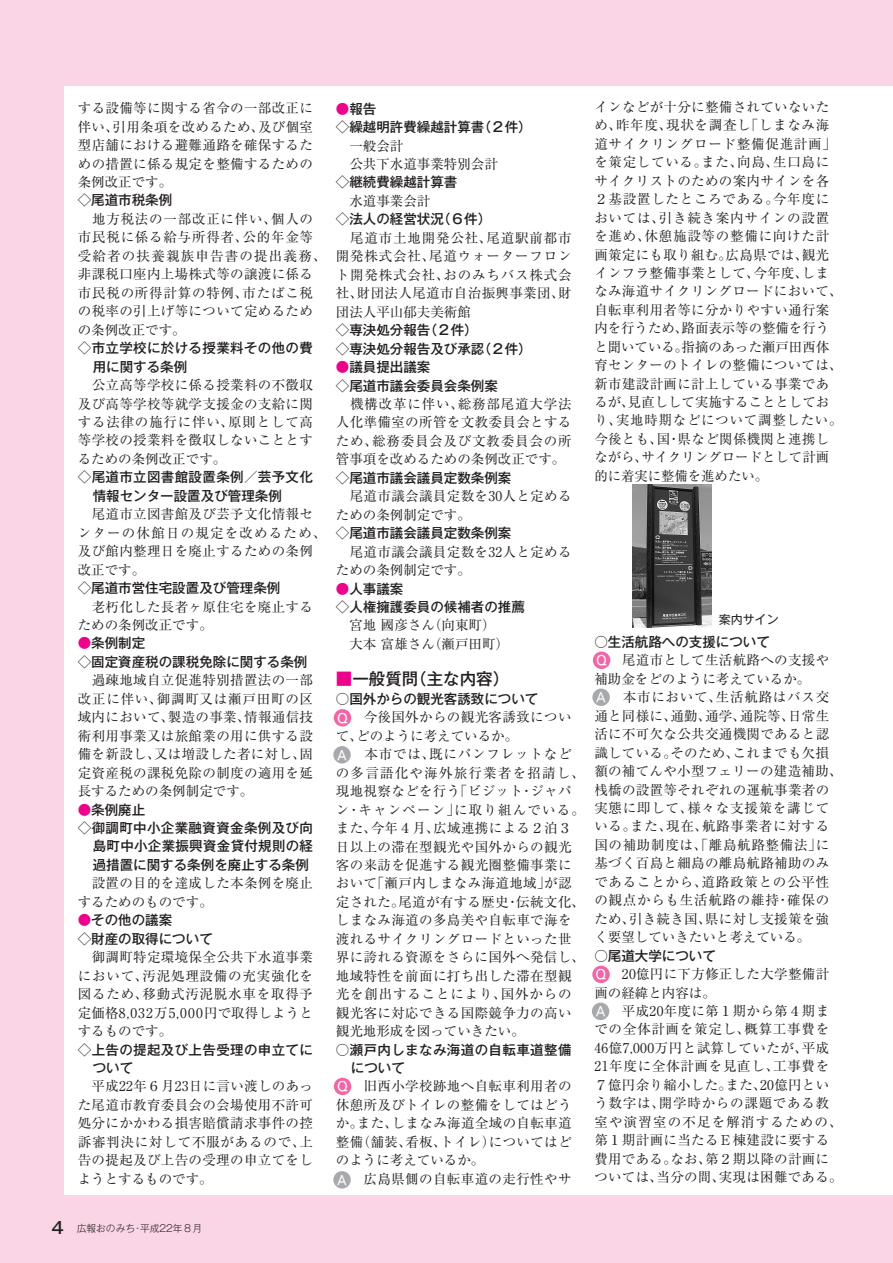
<style>
.page{position:relative;width:893px;height:1263px;background:#fad5e5}
.page>*{position:absolute;margin:0;border:0;box-sizing:border-box;transform-origin:0 0}
.t1{font:500 16.5px "Gothic MB101 Pro";color:#231f20}
.t2{font:13.5px/18.5px "Ryumin Pro";letter-spacing:.025em;color:#231f20}
.t3{font:13.5px/18.5px "Ryumin Pro";letter-spacing:.06em;color:#231f20}
.t4{font:500 13.5px "Gothic MB101 Pro";letter-spacing:.02em;color:#231f20}
.t5{font:13.5px/18.5px "Ryumin Pro";color:#231f20}
.t6{font:500 13.5px "Gothic MB101 Pro";color:#231f20}
.t7{font:13.5px "Ryumin Pro";letter-spacing:.09em;color:#231f20}
.t8{font:13.5px "DF Gothic PG W5 90 pv RKSJ H";color:#fff}
.t9{font:12px "Gothic MB101 Pro";color:#231f20}
.t10{font:300 9.75px "Gothic MB101 Pro";color:#231f20}
.s1{font-family:"Gothic MB101 Pro";font-weight:500;color:#ed028c}
.s2{font-family:"Gothic MB101 Pro";font-weight:500}
.s3{color:#ed028c}
.s4{font-weight:500;font-size:16.5px}
</style>
<div class="page">
<div style="left:65px;top:86px;width:828px;height:1109px;background:#fff"></div>
<img style="left:633px;top:484px;width:79px;height:143px">
<div style="left:334px;top:1078px;width:17px;height:17px;background:#f166a7;border-radius:50%"></div>
<div style="left:593px;top:651px;width:17px;height:18px;background:#f166a7;border-radius:50%"></div>
<div style="left:592px;top:688px;width:18px;height:18px;background:#a8a9ad;border-radius:50%"></div>
<div style="left:592px;top:966px;width:18px;height:17px;background:#f166a7;border-radius:50%"></div>
<div style="left:592px;top:1002px;width:17px;height:18px;background:#a8a9ad;border-radius:50%"></div>
<div style="left:334px;top:709px;width:17px;height:17px;background:#f166a7;border-radius:50%"></div>
<div style="left:333px;top:746px;width:18px;height:17px;background:#a8a9ad;border-radius:50%"></div>
<div style="left:333px;top:1171px;width:18px;height:17px;background:#a8a9ad;border-radius:50%"></div>
<p class="t2" style="left:78px;top:98px;width:237px">する設備等に関する省令の一部改正に</p>
<p class="t2" style="left:78px;top:116px;width:237px">伴い、引用条項を改めるため、及び個室</p>
<p class="t2" style="left:78px;top:135px;width:237px">型店舗における避難通路を確保するた</p>
<p class="t2" style="left:78px;top:153px;width:237px">めの措置に係る規定を整備するための</p>
<p class="t2" style="left:78px;top:172px;width:96px">条例改正です。</p>
<p class="t4" style="left:78px;top:189px;width:96px">◇尾道市税条例</p>
<p class="t3" style="left:78px;top:209px;width:237px">　地方税法の一部改正に伴い、個人の</p>
<p class="t3" style="left:78px;top:227px;width:237px">市民税に係る給与所得者、公的年金等</p>
<p class="t7" style="left:78px;top:245px;width:250px">受給者の扶養親族申告書の提出義務、</p>
<p class="t2" style="left:78px;top:264px;width:237px">非課税口座内上場株式等の譲渡に係る</p>
<p class="t3" style="left:78px;top:283px;width:237px">市民税の所得計算の特例、市たばこ税</p>
<p class="t2" style="left:78px;top:301px;width:237px">の税率の引上げ等について定めるため</p>
<p class="t5" style="left:78px;top:319px;width:109px">の条例改正です。</p>
<p class="t4" style="left:78px;top:337px;width:237px">◇市立学校に於ける授業料その他の費</p>
<p class="t6" style="left:93px;top:355px;width:96px">用に関する条例</p>
<p class="t2" style="left:78px;top:375px;width:237px">　公立高等学校に係る授業料の不徴収</p>
<p class="t2" style="left:78px;top:393px;width:237px">及び高等学校等就学支援金の支給に関</p>
<p class="t3" style="left:78px;top:412px;width:237px">する法律の施行に伴い、原則として高</p>
<p class="t2" style="left:78px;top:430px;width:237px">等学校の授業料を徴収しないこととす</p>
<p class="t5" style="left:78px;top:449px;width:150px">るための条例改正です。</p>
<p class="t4" style="left:78px;top:466px;width:237px">◇尾道市立図書館設置条例／芸予文化</p>
<p class="t6" style="left:93px;top:484px;width:190px">情報センター設置及び管理条例</p>
<p class="t2" style="left:78px;top:504px;width:237px">　尾道市立図書館及び芸予文化情報セ</p>
<p class="t7" style="left:78px;top:522px;width:250px">ンターの休館日の規定を改めるため、</p>
<p class="t2" style="left:78px;top:541px;width:237px">及び館内整理日を廃止するための条例</p>
<p class="t2" style="left:78px;top:559px;width:69px">改正です。</p>
<p class="t6" style="left:78px;top:577px;width:204px">◇尾道市営住宅設置及び管理条例</p>
<p class="t2" style="left:78px;top:596px;width:237px">　老朽化した長者ヶ原住宅を廃止する</p>
<p class="t5" style="left:78px;top:615px;width:137px">ための条例改正です。</p>
<p class="t2" style="left:78px;top:633px;width:237px"><span class="s1">●</span><span class="s2">条例制定<br>◇固定資産税の課税免除に関する条例</span>　過疎地域自立促進特別措置法の一部改正に伴い、御調町又は瀬戸田町の区域内において、製造の事業、情報通信技術利用事業又は旅館業の用に供する設備を新設し、又は増設した者に対し、固定資産税の課税免除の制度の適用を延長するための条例制定です。</p>
<p class="t4" style="left:78px;top:798px;width:69px"><span class="s3">●</span>条例廃止</p>
<p class="t4" style="left:78px;top:817px;width:237px">◇御調町中小企業融資資金条例及び向</p>
<p class="t4" style="left:93px;top:835px;width:222px">島町中小企業振興資金貸付規則の経</p>
<p class="t6" style="left:93px;top:853px;width:217px">過措置に関する条例を廃止する条例</p>
<p class="t2" style="left:78px;top:873px;width:237px">　設置の目的を達成した本条例を廃止</p>
<p class="t5" style="left:78px;top:892px;width:137px">するためのものです。</p>
<p class="t4" style="left:78px;top:909px;width:96px"><span class="s3">●</span>その他の議案</p>
<p class="t6" style="left:78px;top:927px;width:137px">◇財産の取得について</p>
<p class="t2" style="left:78px;top:947px;width:237px">　御調町特定環境保全公共下水道事業</p>
<p class="t3" style="left:78px;top:965px;width:237px">において、汚泥処理設備の充実強化を</p>
<p class="t3" style="left:78px;top:984px;width:237px">図るため、移動式汚泥脱水車を取得予</p>
<p class="t2" style="left:78px;top:1002px;width:237px">定価格8,032万5,000円で取得しようと</p>
<p class="t2" style="left:78px;top:1021px;width:96px">するものです。</p>
<p class="t4" style="left:78px;top:1038px;width:237px">◇上告の提起及び上告受理の申立てに</p>
<p class="t4" style="left:93px;top:1056px;width:42px">ついて</p>
<p class="t2" style="left:78px;top:1076px;width:237px">　平成22年６月23日に言い渡しのあっ</p>
<p class="t2" style="left:78px;top:1095px;width:237px">た尾道市教育委員会の会場使用不許可</p>
<p class="t2" style="left:78px;top:1113px;width:237px">処分にかかわる損害賠償請求事件の控</p>
<p class="t3" style="left:78px;top:1131px;width:237px">訴審判決に対して不服があるので、上</p>
<p class="t2" style="left:78px;top:1150px;width:237px">告の提起及び上告の受理の申立てをし</p>
<p class="t5" style="left:78px;top:1168px;width:136px">ようとするものです。</p>
<p class="t10" style="left:51px;top:1220px;width:152px"><span class="s4">4</span> 広報おのみち・平成22年８月</p>
<p class="t3" style="left:336px;top:98px;width:237px"><span class="s1">●</span><span class="s2">報告<br>◇繰越明許費繰越計算書（２件）<br></span>　一般会計<br>　公共下水道事業特別会計<br><span class="s2">◇継続費繰越計算書<br></span>　水道事業会計<br><span class="s2">◇法人の経営状況（６件）<br></span>　尾道市土地開発公社、尾道駅前都市開発株式会社、尾道ウォーターフロント開発株式会社、おのみちバス株式会社、財団法人尾道市自治振興事業団、財団法人平山郁夫美術館<br><span class="s2">◇専決処分報告（２件）<br>◇専決処分報告及び承認（２件）</span></p>
<p class="t2" style="left:336px;top:357px;width:237px"><span class="s1">●</span><span class="s2">議員提出議案<br>◇尾道市議会委員会条例案<br></span>　機構改革に伴い、総務部尾道大学法人化準備室の所管を文教委員会とするため、総務委員会及び文教委員会の所管事項を改めるための条例改正です。<span class="s2">◇尾道市議会議員定数条例案<br></span>　尾道市議会議員定数を30人と定めるための条例制定です。<br><span class="s2">◇尾道市議会議員定数条例案<br></span>　尾道市議会議員定数を32人と定めるための条例制定です。</p>
<p class="t5" style="left:336px;top:578px;width:190px"><span class="s1">●</span><span class="s2">人事議案<br>◇人権擁護委員の候補者の推薦</span>　宮地國彦さん（向東町）<br>　大本富雄さん（瀬戸田町）</p>
<p class="t1" style="left:336px;top:665px;width:175px"><span class="s3">■</span>一般質問（主な内容）</p>
<p class="t2" style="left:336px;top:689px;width:251px"><span class="s2">○国外からの観光客誘致について<br></span>問　今後国外からの観光客誘致について、どのように考えているか。<br>答　本市では、既にパンフレットなどの多言語化や海外旅行業者を招請し、現地視察などを行う「ビジット・ジャパン・キャンペーン」に取り組んでいる。また、今年４月、広域連携による２泊３日以上の滞在型観光や国外からの観光客の来訪を促進する観光圏整備事業において「瀬戸内しまなみ海道地域」が認定された。尾道が有する歴史・伝統文化、しまなみ海道の多島美や自転車で海を渡れるサイクリングロードといった世界に誇れる資源をさらに国外へ発信し、地域特性を前面に打ち出した滞在型観光を創出することにより、国外からの観光客に対応できる国際競争力の高い観光地形成を図っていきたい。</p>
<p class="t4" style="left:336px;top:1038px;width:237px">○瀬戸内しまなみ海道の自転車道整備</p>
<p class="t4" style="left:351px;top:1057px;width:56px">について</p>
<p class="t2" style="left:336px;top:1076px;width:237px">問　旧西小学校跡地へ自転車利用者の</p>
<p class="t2" style="left:336px;top:1095px;width:237px">休憩所及びトイレの整備をしてはどう</p>
<p class="t2" style="left:336px;top:1113px;width:237px">か。また、しまなみ海道全域の自転車道</p>
<p class="t2" style="left:336px;top:1132px;width:237px">整備（舗装、看板、トイレ）についてはど</p>
<p class="t5" style="left:336px;top:1150px;width:150px">のように考えているか。</p>
<p class="t2" style="left:336px;top:1168px;width:237px">答　広島県側の自転車道の走行性やサ</p>
<p class="t8" style="left:337px;top:711px;width:12px">Q</p>
<p class="t8" style="left:337px;top:748px;width:11px">A</p>
<p class="t8" style="left:337px;top:1079px;width:12px">Q</p>
<p class="t8" style="left:337px;top:1173px;width:11px">A</p>
<p class="t2" style="left:594px;top:97px;width:250px">インなどが十分に整備されていないため、昨年度、現状を調査し「しまなみ海道サイクリングロード整備促進計画」を策定している。また、向島、生口島にサイクリストのための案内サインを各<br>２基設置したところである。今年度においては、引き続き案内サインの設置を進め、休憩施設等の整備に向けた計画策定にも取り組む。広島県では、観光インフラ整備事業として、今年度、しまなみ海道サイクリングロードにおいて、自転車利用者等に分かりやすい通行案内を行うため、路面表示等の整備を行うと聞いている。指摘のあった瀬戸田西体育センターのトイレの整備については、新市建設計画に計上している事業であるが、見直しして実施することとしており、実地時期などについて調整したい。今後とも、国・県など関係機関と連携しながら、サイクリングロードとして計画的に着実に整備を進めたい。</p>
<p class="t9" style="left:719px;top:609px;width:61px">案内サイン</p>
<p class="t2" style="left:594px;top:632px;width:250px"><span class="s2">○生活航路への支援について<br></span>問　尾道市として生活航路への支援や補助金をどのように考えているか。<br>答　本市において、生活航路はバス交通と同様に、通勤、通学、通院等、日常生活に不可欠な公共交通機関であると認識している。そのため、これまでも欠損額の補てんや小型フェリーの建造補助、桟橋の設置等それぞれの運航事業者の実態に即して、様々な支援策を講じている。また、現在、航路事業者に対する国の補助制度は、「離島航路整備法」に基づく百島と細島の離島航路補助のみであることから、道路政策との公平性の観点からも生活航路の維持・確保のため、引き続き国、県に対し支援策を強く要望していきたいと考えている。</p>
<p class="t2" style="left:594px;top:945px;width:250px"><span class="s2">○尾道大学について<br></span>問　20億円に下方修正した大学整備計画の経緯と内容は。<br>答　平成20年度に第１期から第４期までの全体計画を策定し、概算工事費を<br>46億7,000万円と試算していたが、平成<br>21年度に全体計画を見直し、工事費を<br>７億円余り縮小した。また、20億円という数字は、開学時からの課題である教室や演習室の不足を解消するための、第１期計画に当たるＥ棟建設に要する費用である。なお、第２期以降の計画については、当分の間、実現は困難である。</p>
<p class="t8" style="left:596px;top:653px;width:12px">Q</p>
<p class="t8" style="left:596px;top:690px;width:11px">A</p>
<p class="t8" style="left:596px;top:967px;width:12px">Q</p>
<p class="t8" style="left:596px;top:1004px;width:11px">A</p>
</div>
